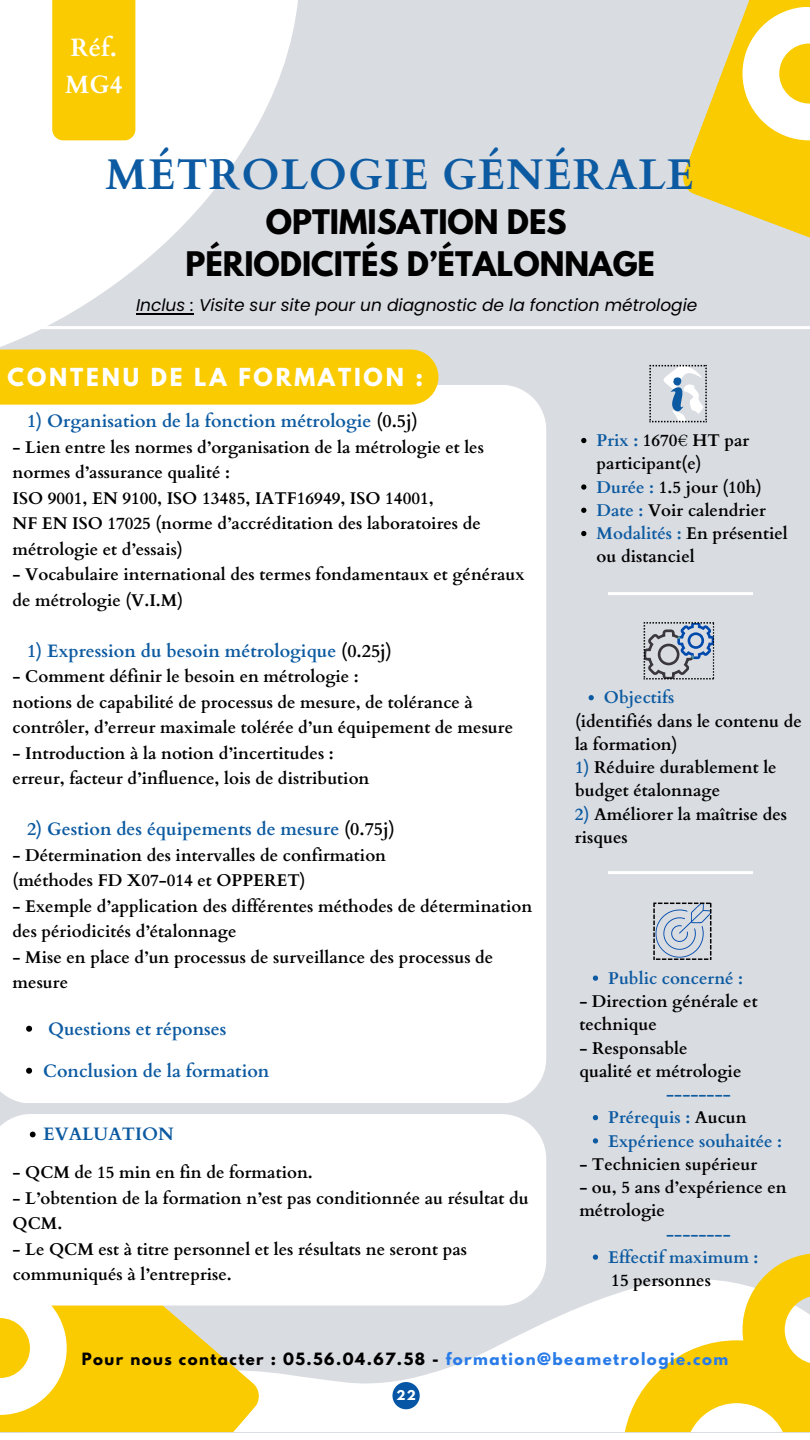
<style>
.page{position:relative;width:810px;height:1440px;background:#fff}
.page>*{position:absolute;margin:0;border:0;box-sizing:border-box;transform-origin:0 0}
.t1{font:700 43px "Cardo";letter-spacing:.02em;color:#0c5aa1}
.t2{font:700 30px/42px "League Spartan";color:#000;text-align:center}
.t3{font:700 25px/37.5px "Cardo";color:#fff}
.t4{font:700 22px "League Spartan";letter-spacing:.13em;color:#fff}
.t5{font:700 18px "Cardo";color:#0c5aa1}
.t6{font:700 17px/25.5px "Cardo";color:#000}
.t7{font:700 17px/23.3px "Cardo";color:#0c5aa1}
.t8{font:italic 17px "Poppins";color:#000}
.t9{font:700 15px "League Spartan";letter-spacing:.1em;color:#000}
.t10{font:700 12px "League Spartan";color:#fff}
.s1{color:#000}
.s2{color:#0c5aa1}
.s3{color:#297be8}
</style>
<div class="page">
<div style="left:0;top:0;width:810px;height:1432px;background:#d9dce1"></div>
<div style="left:0;top:385px;width:546px;height:718px;background:#fff"></div>
<svg style="left:0;top:0;width:312px;height:350px;fill:#fff"></svg>
<hr style="left:0;top:326px;width:810px;height:3px;background:#fff">
<svg style="left:683px;top:0;width:127px;height:238px"></svg>
<div style="left:52px;top:0;width:83px;height:140px;background:#facb01"></div>
<div style="left:0;top:350px;width:438px;height:55px;background:#facb01"></div>
<svg style="left:649px;top:365px;width:58px;height:57px"></svg>
<svg style="left:653px;top:903px;width:58px;height:57px"></svg>
<svg style="left:644px;top:622px;width:70px;height:58px"></svg>
<svg style="left:581px;top:438px;width:5px;height:5px"></svg>
<svg style="left:581px;top:484px;width:5px;height:6px"></svg>
<svg style="left:581px;top:508px;width:5px;height:5px"></svg>
<svg style="left:581px;top:531px;width:5px;height:5px"></svg>
<svg style="left:261px;top:1291px;width:364px;height:141px;fill:#fff"></svg>
<svg style="left:0;top:1306px;width:261px;height:126px;background:#f5ce29"></svg>
<svg style="left:593px;top:976px;width:5px;height:5px"></svg>
<svg style="left:593px;top:1115px;width:5px;height:5px"></svg>
<svg style="left:593px;top:1138px;width:5px;height:6px"></svg>
<svg style="left:593px;top:1255px;width:5px;height:5px"></svg>
<svg style="left:589px;top:695px;width:5px;height:5px"></svg>
<hr style="left:608px;top:592px;width:145px;height:3px;background:#fff">
<hr style="left:608px;top:871px;width:145px;height:3px;background:#fff">
<svg style="left:625px;top:1254px;width:185px;height:178px;background:#f7e180"></svg>
<div style="left:0;top:1114px;width:546px;height:192px;background:#fff"></div>
<svg style="left:0;top:1281px;width:67px;height:134px;background:#fdefb5"></svg>
<svg style="left:30px;top:1132px;width:6px;height:5px"></svg>
<svg style="left:26px;top:1026px;width:6px;height:6px"></svg>
<svg style="left:26px;top:1068px;width:6px;height:6px"></svg>
<hr style="left:136px;top:313px;width:58px;height:1px;background:#000">
<svg style="left:392px;top:1382px;width:28px;height:27px"></svg>
<h3 class="t3" style="left:65px;top:27px;width:59px">Réf.<br>MG4</h3>
<h1 class="t1" style="left:106px;top:140px;width:590px">MÉTROLOGIE GÉNÉRALE</h1>
<h2 class="t2" style="left:186px;top:200px;width:471px">OPTIMISATION DES<br>PÉRIODICITÉS D’ÉTALONNAGE</h2>
<p class="t8" style="left:136px;top:296px;width:563px">Inclus : Visite sur site pour un diagnostic de la fonction métrologie</p>
<p class="t4" style="left:8px;top:360px;width:417px">CONTENU DE LA FORMATION :</p>
<p class="t5" style="left:27px;top:407px;width:392px">1) Organisation de la fonction métrologie <span class="s1">(0.5j)</span></p>
<p class="t6" style="left:13px;top:433px;width:473px">- Lien entre les normes d’organisation de la métrologie et les normes d’assurance qualité :<br>ISO 9001, EN 9100, ISO 13485, IATF16949, ISO 14001,<br>NF EN ISO 17025 (norme d’accréditation des laboratoires de métrologie et d’essais)</p>
<p class="t6" style="left:13px;top:561px;width:514px">- Vocabulaire international des termes fondamentaux et généraux de métrologie (V.I.M)</p>
<p class="t5" style="left:27px;top:636px;width:366px">1) Expression du besoin métrologique <span class="s1">(0.25j)</span></p>
<p class="t6" style="left:13px;top:663px;width:502px">- Comment définir le besoin en métrologie :<br>notions de capabilité de processus de mesure, de tolérance à contrôler, d’erreur maximale tolérée d’un équipement de mesure</p>
<p class="t6" style="left:13px;top:739px;width:358px">- Introduction à la notion d’incertitudes : erreur, facteur d’influence, lois de distribution</p>
<p class="t5" style="left:27px;top:815px;width:369px">2) Gestion des équipements de mesure <span class="s1">(0.75j)</span></p>
<p class="t6" style="left:13px;top:841px;width:375px">- Détermination des intervalles de confirmation (méthodes FD X07-014 et OPPERET)</p>
<p class="t6" style="left:13px;top:892px;width:521px">- Exemple d’application des différentes méthodes de détermination des périodicités d’étalonnage</p>
<p class="t6" style="left:13px;top:943px;width:482px">- Mise en place d’un processus de surveillance des processus de mesure</p>
<p class="t5" style="left:48px;top:1014px;width:180px">Questions et réponses</p>
<p class="t5" style="left:43px;top:1056px;width:228px">Conclusion de la formation</p>
<p class="t5" style="left:43px;top:1120px;width:132px">EVALUATION</p>
<p class="t6" style="left:13px;top:1159px;width:302px">- QCM de 15 min en fin de formation.</p>
<p class="t6" style="left:13px;top:1184px;width:518px">- L’obtention de la formation n’est pas conditionnée au résultat du<br>QCM.</p>
<p class="t6" style="left:13px;top:1235px;width:456px">- Le QCM est à titre personnel et les résultats ne seront pas communiqués à l’entreprise.</p>
<p class="t6" style="left:597px;top:428px;width:193px;line-height:23.2px"><span class="s2">Prix :</span> 1670€ HT par participant(e)<br><span class="s2">Durée :</span> 1.5 jour (10h)<br><span class="s2">Date :</span> Voir calendrier<br><span class="s2">Modalités :</span> En présentiel ou distanciel</p>
<p class="t7" style="left:604px;top:685px;width:72px">Objectifs</p>
<p class="t6" style="left:575px;top:708px;width:228px;line-height:23.2px">(identifiés dans le contenu de la formation)</p>
<p class="t6" style="left:575px;top:755px;width:203px;line-height:23.2px"><span class="s2">1)</span> Réduire durablement le budget étalonnage</p>
<p class="t6" style="left:575px;top:801px;width:214px;line-height:23.2px"><span class="s2">2)</span> Améliorer la maîtrise des risques</p>
<p class="t7" style="left:608px;top:965px;width:136px">Public concerné :</p>
<p class="t6" style="left:579px;top:988px;width:180px;line-height:23.2px">- Direction générale et technique</p>
<p class="t6" style="left:579px;top:1035px;width:164px;line-height:23.2px">- Responsable qualité et métrologie</p>
<p class="t7" style="left:608px;top:1081px;width:175px;text-indent:58px">--------<br>Prérequis : <span class="s1">Aucun<br></span>Expérience souhaitée :</p>
<p class="t6" style="left:579px;top:1150px;width:179px">- Technicien supérieur</p>
<p class="t6" style="left:579px;top:1174px;width:209px;line-height:23.2px">- ou, 5 ans d’expérience en métrologie</p>
<p class="t7" style="left:608px;top:1221px;width:152px;text-indent:58px">--------<br>Effectif maximum :</p>
<p class="t6" style="left:611px;top:1266px;width:101px">15 personnes</p>
<p class="t9" style="left:82px;top:1348px;width:648px">Pour nous contacter : 05.56.04.67.58 - <span class="s3">formation@beametrologie.com</span></p>
<p class="t10" style="left:396px;top:1386px;width:21px">22</p>
</div>
